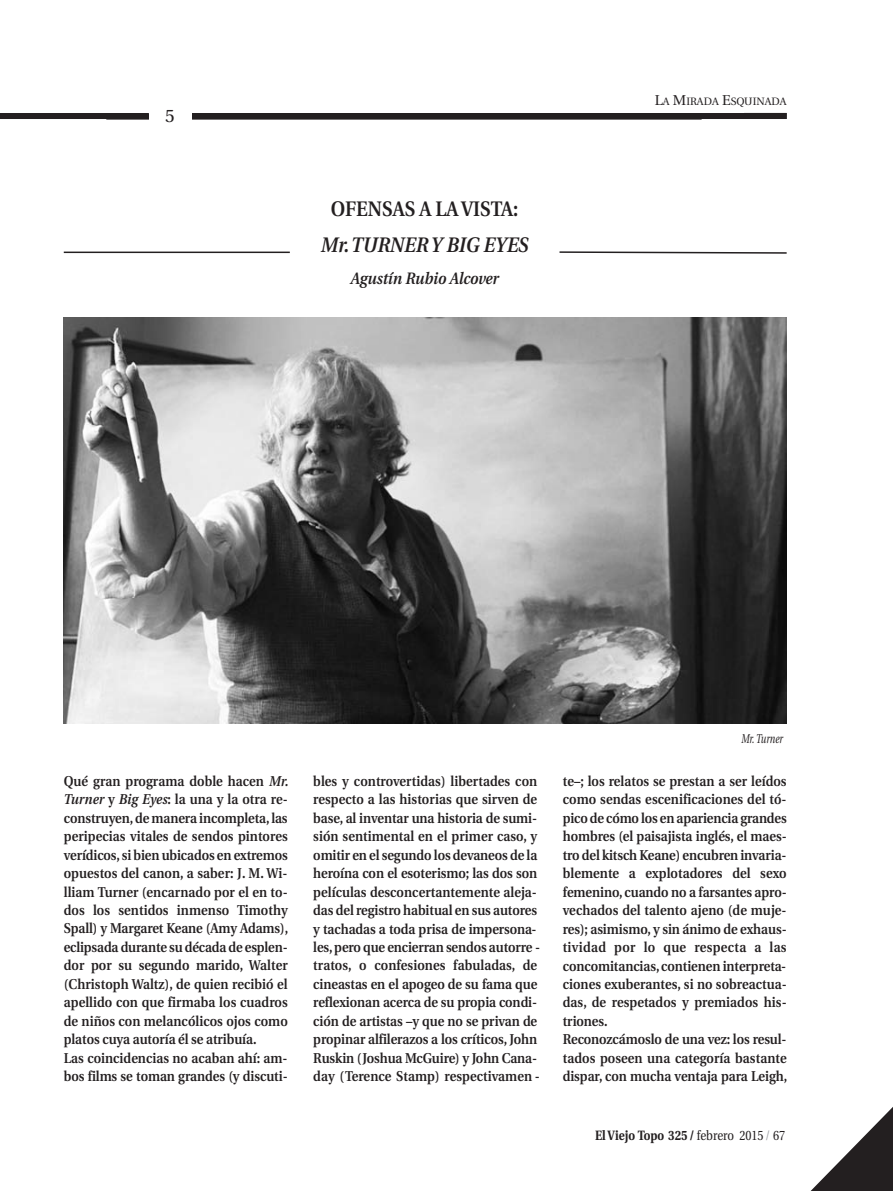
<style>
.page{position:relative;width:893px;height:1191px;background:#fff}
.page>*{position:absolute;margin:0;border:0;box-sizing:border-box;transform-origin:0 0}
.t1{font:italic 600 21px "Utopia";color:#231f20;scale:.9 1}
.t2{font:600 21px "Utopia";letter-spacing:-.005em;color:#231f20;scale:.9 1}
.t3{font:18px "Utopia";color:#231f20}
.t4{font:italic 600 16.5px "Utopia";color:#231f20;scale:.9 1}
.t5{font:600 14.25px/18.5px "Utopia";letter-spacing:-.005em;color:#231f20;scale:.9 1}
.t6{font:700 13.5px "Utopia";color:#231f20;scale:.85 1}
.t7{font:italic 12.75px "Utopia";color:#231f20;scale:.7 1}
.t8{font:10.65px "Utopia";color:#231f20}
.s1{font-size:14.25px}
.s2{font-style:italic}
.s3{font-weight:400}
.s4{font-weight:400;color:#9d9fa2}
</style>
<div class="page">
<div style="left:191px;top:113px;width:596px;height:6px;background:#231f20"></div>
<svg style="left:810px;top:1107px;width:83px;height:84px"></svg>
<div style="left:0;top:113px;width:149px;height:6px;background:#231f20"></div>
<div style="left:106px;top:114px;width:596px;height:6px;background:#231f20"></div>
<div style="left:149px;top:109px;width:42px;height:25px;background:#fff"></div>
<svg style="left:559px;top:251px;width:228px;height:3px"></svg>
<hr style="left:64px;top:251px;width:226px;height:2px;background:#231f20">
<img style="left:64px;top:317px;width:723px;height:406px">
<p class="t3" style="left:165px;top:109px;width:11px">5</p>
<h1 class="t2" style="left:331px;top:200px;width:210px">OFENSAS A LA VISTA:</h1>
<h1 class="t1" style="left:321px;top:236px;width:233px">Mr. TURNER Y BIG EYES</h1>
<p class="t4" style="left:350px;top:271px;width:166px">Agustín Rubio Alcover</p>
<p class="t8" style="left:655px;top:97px;width:133px"><span class="s1">L</span>A <span class="s1">M</span>IRADA <span class="s1">E</span>SQUINADA</p>
<p class="t7" style="left:741px;top:734px;width:61px">Mr. Turner</p>
<p class="t5" style="left:64px;top:773px;width:251px">Qué gran programa doble hacen <span class="s2">Mr.<br>Turner</span> y <span class="s2">Big Eyes</span>: la una y la otra re&shy;construyen, de manera incompleta, las peripecias vitales de sendos pintores verídicos, si bien ubicados en extremos opuestos del canon, a saber: J. M. Wi&shy;lliam Turner (encarnado por el en to - dos los sentidos inmenso Timothy Spall) y Margaret Keane (Amy Adams), eclipsada durante su década de esplen&shy;dor por su segundo marido, Walter (Christoph Waltz), de quien recibió el apellido con que firmaba los cuadros de niños con melancólicos ojos como platos cuya autoría él se atribuía.<br>Las coincidencias no acaban ahí: am - bos films se toman grandes (y discuti-</p>
<p class="t5" style="left:313px;top:773px;width:254px">bles y controvertidas) libertades con respecto a las historias que sirven de base, al inventar una historia de sumi&shy;sión sentimental en el primer caso, y omitir en el segundo los devaneos de la heroína con el esoterismo; las dos son películas desconcertantemente aleja&shy;das del registro habitual en sus autores y tachadas a toda prisa de impersona&shy;les, pero que encierran sendos autorre - tra tos, o confesiones fabuladas, de ci neastas en el apogeo de su fama que reflexionan acerca de su propia condi&shy;ción de artistas –y que no se privan de propinar alfilerazos a los críticos, John Ruskin (Joshua McGuire) y John Cana&shy;day (Terence Stamp) respectivamen -</p>
<p class="t5" style="left:563px;top:773px;width:251px">te–; los relatos se prestan a ser leídos como sendas escenificaciones del tó&shy;pico de cómo los en apariencia grandes hombres (el paisajista inglés, el maes&shy;tro del kitsch Keane) encubren invaria - ble mente a explotadores del sexo fe me nino, cuando no a farsantes apro&shy;vechados del talento ajeno (de muje&shy;res); asimismo, y sin ánimo de exhaus&shy;tividad por lo que respecta a las concomitancias, contienen interpreta&shy;ciones exuberantes, si no sobreactua&shy;das, de respetados y premiados his&shy;triones.<br>Reconozcámoslo de una vez: los resul&shy;tados poseen una categoría bastante dispar, con mucha ventaja para Leigh,</p>
<p class="t6" style="left:595px;top:1130px;width:225px">El Viejo Topo 325 / <span class="s3">febrero 2015</span><span class="s4">/</span> <span class="s3">67</span></p>
</div>
